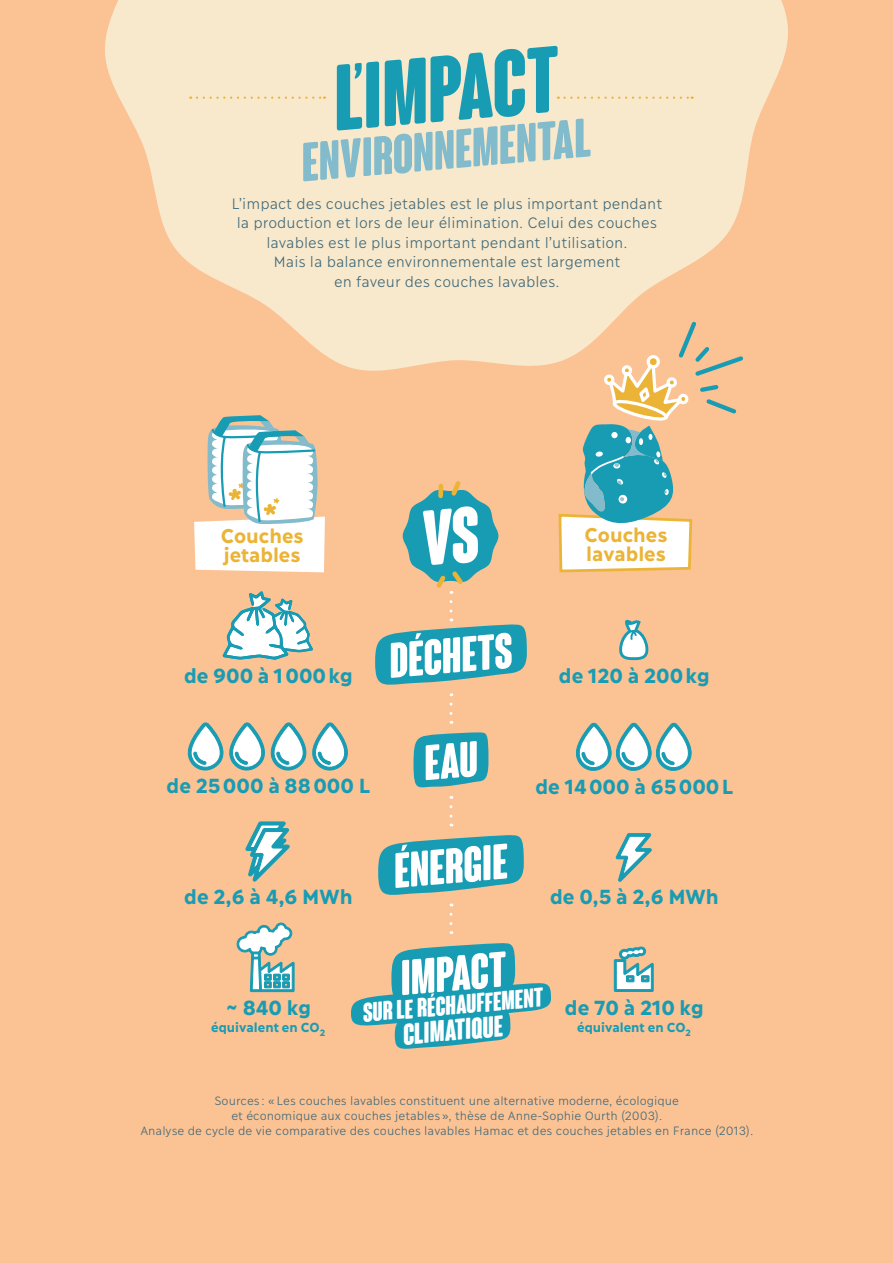
<style>
.page{position:relative;width:893px;height:1263px;background:#fbc294}
.page>*{position:absolute;margin:0;border:0;box-sizing:border-box;transform-origin:0 0}
.t1{font:700 condensed 90.9px "Coluna Rounded";color:#179cb4}
.t2{font:700 condensed 53.25px "Coluna Rounded";color:#82bbcc}
.t3{font:700 condensed 48.3px "Coluna Rounded";color:#fff}
.t4{font:700 condensed 28.95px "Coluna Rounded";color:#fff}
.t5{font:700 condensed 26.1px "Coluna Rounded";color:#fff}
.t6{font:700 20.25px "Ilisarniq";color:#179cb4}
.t7{font:700 19.8px/18.9px "Ilisarniq";color:#ebb437}
.t8{font:300 15px/19.5px "Ilisarniq";color:#416a7a;text-align:center}
.t9{font:700 13.05px "Ilisarniq";color:#179cb4}
.t10{font:300 12px/15px "Ilisarniq";color:#416a7a;text-align:center}
</style>
<div class="page">
<svg style="left:105px;top:0;width:683px;height:371px;fill:#f9e9cc"></svg>
<svg style="left:194px;top:415px;width:131px;height:157px"></svg>
<svg style="left:351px;top:943px;width:200px;height:106px"></svg>
<svg style="left:375px;top:602px;width:152px;height:94px"></svg>
<svg style="left:378px;top:807px;width:146px;height:99px"></svg>
<svg style="left:450px;top:914px;width:2px;height:20px"></svg>
<svg style="left:619px;top:620px;width:29px;height:40px"></svg>
<svg style="left:222px;top:591px;width:91px;height:69px"></svg>
<svg style="left:187px;top:722px;width:119px;height:48px"></svg>
<svg style="left:312px;top:722px;width:36px;height:48px"></svg>
<svg style="left:576px;top:723px;width:116px;height:48px"></svg>
<svg style="left:616px;top:833px;width:36px;height:49px"></svg>
<svg style="left:236px;top:922px;width:59px;height:71px"></svg>
<svg style="left:613px;top:946px;width:41px;height:46px"></svg>
<svg style="left:246px;top:822px;width:44px;height:59px"></svg>
<svg style="left:557px;top:318px;width:189px;height:255px"></svg>
<svg style="left:197px;top:97px;width:128px;height:2px"></svg>
<svg style="left:558px;top:97px;width:135px;height:2px"></svg>
<svg style="left:403px;top:481px;width:95px;height:113px"></svg>
<svg style="left:413px;top:704px;width:75px;height:95px"></svg>
<h1 class="t1" style="left:327px;top:50px;width:227px;rotate:-5deg">L’IMPACT</h1>
<h2 class="t2" style="left:298px;top:134px;width:292px;rotate:-5deg">ENVIRONNEMENTAL</h2>
<p class="t8" style="left:232px;top:193px;width:432px">L’impact des couches jetables est le plus important pendant la production et lors de leur élimination. Celui des couches lavables est le plus important pendant l’utilisation.<br>Mais la balance environnementale est largement<br>en faveur des couches lavables.</p>
<h3 class="t7" style="left:221px;top:526px;width:84px">Couches jetables</h3>
<h3 class="t6" style="left:184px;top:659px;width:170px">de 900 à 1 000 kg</h3>
<h3 class="t3" style="left:386px;top:635px;width:125px;rotate:-5deg">DÉCHETS</h3>
<h3 class="t7" style="left:585px;top:524px;width:84px">Couches lavables</h3>
<h3 class="t6" style="left:559px;top:660px;width:152px">de 120 à 200 kg</h3>
<h3 class="t6" style="left:167px;top:770px;width:205px">de 25 000 à 88 000 L</h3>
<h3 class="t6" style="left:184px;top:881px;width:170px">de 2,6 à 4,6 MWh</h3>
<h3 class="t3" style="left:390px;top:845px;width:116px;rotate:-5deg">ÉNERGIE</h3>
<h3 class="t6" style="left:535px;top:770px;width:199px">de 14 000 à 65 000 L</h3>
<h3 class="t6" style="left:550px;top:881px;width:170px">de 0,5 à 2,6 MWh</h3>
<h3 class="t6" style="left:226px;top:992px;width:87px">~ 840 kg</h3>
<p class="t9" style="left:211px;top:1017px;width:115px">équivalent en CO<sub>2</sub></p>
<h3 class="t3" style="left:397px;top:952px;width:107px;rotate:-5deg">IMPACT</h3>
<h3 class="t5" style="left:361px;top:999px;width:182px;rotate:-5deg">SUR LE RÉCHAUFFEMENT</h3>
<h3 class="t4" style="left:401px;top:1019px;width:102px;rotate:-5deg">CLIMATIQUE</h3>
<h3 class="t6" style="left:565px;top:992px;width:140px">de 70 à 210 kg</h3>
<p class="t9" style="left:577px;top:1017px;width:115px">équivalent en CO<sub>2</sub></p>
<p class="t10" style="left:140px;top:1093px;width:614px">Sources : « Les couches lavables constituent une alternative moderne, écologique<br>et économique aux couches jetables », thèse de Anne-Sophie Ourth (2003).<br>Analyse de cycle de vie comparative des couches lavables Hamac et des couches jetables en France (2013).</p>
</div>
